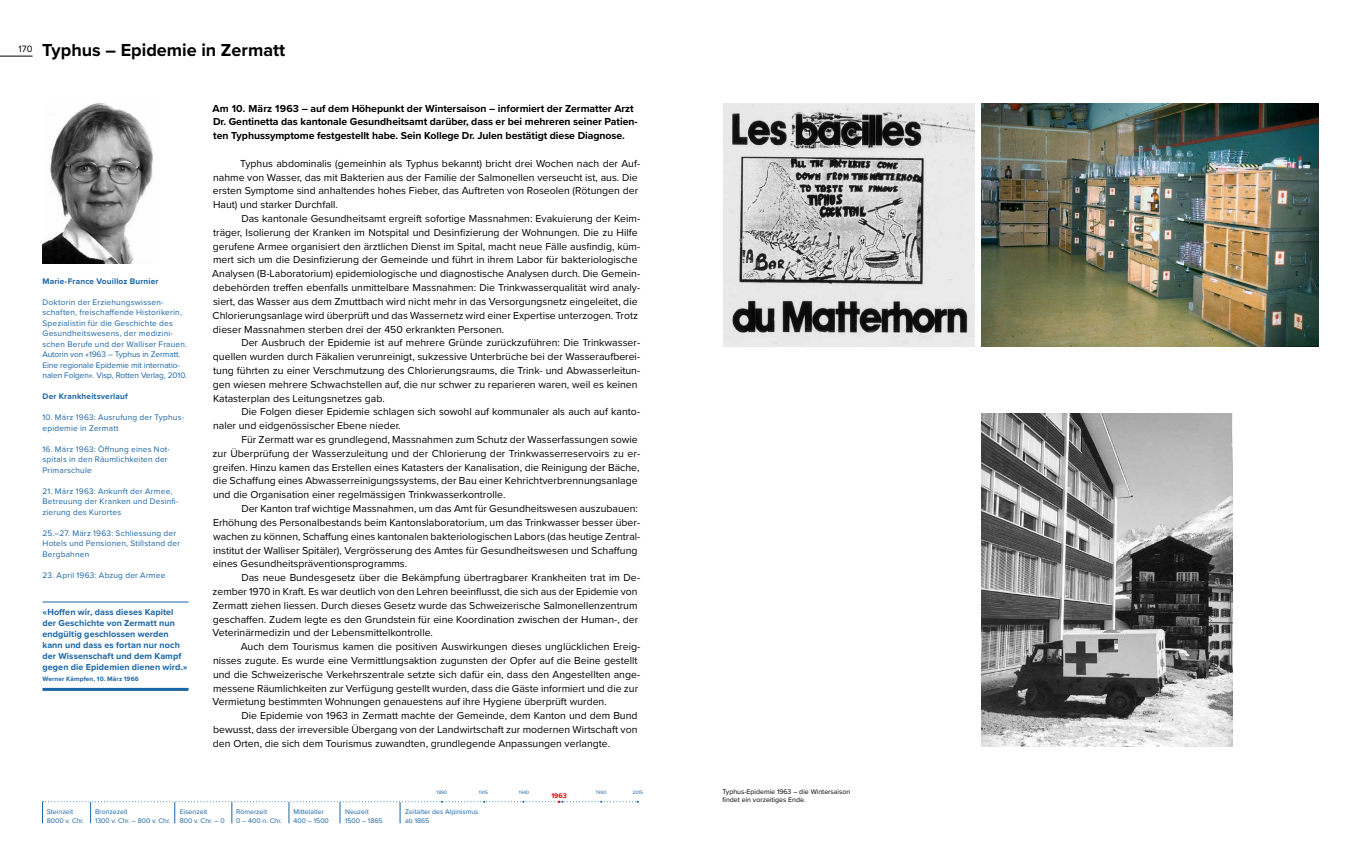
<style>
.page{position:relative;width:1361px;height:851px;background:#fff}
.page>*{position:absolute;margin:0;border:0;box-sizing:border-box;transform-origin:0 0}
.t1{font:700 18px "Proxima Nova";color:#000}
.t2{font:10.5px/13.8px "Proxima Nova";color:#000}
.t3{font:700 10.5px/13.8px "Proxima Nova";letter-spacing:-.005em;color:#000}
.t4{font:9.5px "Proxima Nova";color:#000}
.t5{font:700 9px/11px "Proxima Nova";letter-spacing:.01em;color:#1a65a5}
.t6{font:8.3px/10.5px "Proxima Nova";letter-spacing:.025em;color:#1a65a5}
.t7{font:700 8.3px "Proxima Nova";letter-spacing:.02em;color:#1a65a5}
.t8{font:7px "Proxima Nova";color:#1a65a5}
.t9{font:7px/8.5px "Proxima Nova";color:#000}
.t10{font:700 7px "Proxima Nova";color:#e3000f}
.t11{font:700 6.5px "Proxima Nova";letter-spacing:.02em;color:#1a65a5}
.t12{font:5px "Proxima Nova";color:#1a65a5}
.t13{font:4px "Proxima Nova";color:#e3000f}
</style>
<div class="page">
<hr style="left:0;top:56px;width:33px;height:1px;background:#000">
<svg style="left:42px;top:800px;width:597px;height:23px"></svg>
<img style="left:43px;top:103px;width:110px;height:160px">
<hr style="left:43px;top:601px;width:146px;height:1px;background:#1a65a5">
<hr style="left:43px;top:687px;width:146px;height:3px;background:#1a65a5">
<img style="left:981px;top:414px;width:251px;height:332px">
<img style="left:981px;top:103px;width:337px;height:243px">
<img style="left:723px;top:103px;width:251px;height:243px">
<p class="t4" style="left:19px;top:42px;width:16px">170</p>
<h1 class="t1" style="left:42px;top:37px;width:245px">Typhus – Epidemie in Zermatt</h1>
<p class="t7" style="left:43px;top:274px;width:117px">Marie-France Vouilloz Burnier</p>
<p class="t6" style="left:43px;top:296px;width:146px">Doktorin der Erziehungswissen&shy;schaften, freischaffende Historikerin, Spezialistin für die Geschichte des Gesundheitswesens, der medizini&shy;schen Berufe und der Walliser Frauen.<br>Autorin von «1963 – Typhus in Zermatt.<br>Eine regionale Epidemie mit internatio&shy;nalen Folgen». Visp, Rotten Verlag, 2010.</p>
<p class="t7" style="left:43px;top:390px;width:87px">Der Krankheitsverlauf</p>
<p class="t6" style="left:43px;top:412px;width:143px">10. März 1963: Ausrufung der Typhus&shy;epidemie in Zermatt</p>
<p class="t6" style="left:43px;top:443px;width:129px">16. März 1963: Öffnung eines Not&shy;spitals in den Räumlichkeiten der<br>Primarschule</p>
<p class="t6" style="left:43px;top:485px;width:138px">21. März 1963: Ankunft der Armee,<br>Betreuung der Kranken und Desinfi&shy;zierung des Kurortes</p>
<p class="t6" style="left:43px;top:527px;width:139px">25.–27. März 1963: Schliessung der<br>Hotels und Pensionen, Stillstand der<br>Bergbahnen</p>
<p class="t6" style="left:43px;top:569px;width:124px">23. April 1963: Abzug der Armee</p>
<p class="t5" style="left:43px;top:606px;width:147px">«Hoffen wir, dass dieses Kapitel der Geschichte von Zermatt nun endgültig geschlossen werden kann und dass es fortan nur noch der Wissenschaft und dem Kampf gegen die Epidemien dienen wird.»</p>
<p class="t11" style="left:43px;top:674px;width:98px">Werner Kämpfen, 10. März 1966</p>
<p class="t3" style="left:212px;top:101px;width:427px">Am 10. März 1963 – auf dem Höhepunkt der Wintersaison – informiert der Zermatter Arzt<br>Dr. Gentinetta das kantonale Gesundheitsamt darüber, dass er bei mehreren seiner Patien&shy;ten Typhussymptome festgestellt habe. Sein Kollege Dr. Julen bestätigt diese Diagnose.</p>
<p class="t2" style="left:213px;top:156px;width:429px;text-indent:27px">Typhus abdominalis (gemeinhin als Typhus bekannt) bricht drei Wochen nach der Auf&shy;nahme von Wasser, das mit Bakterien aus der Familie der Salmonellen verseucht ist, aus. Die ersten Symptome sind anhaltendes hohes Fieber, das Auftreten von Roseolen (Rötungen der Haut) und starker Durchfall.</p>
<p class="t2" style="left:212px;top:211px;width:429px;text-indent:29px">Das kantonale Gesundheitsamt ergreift sofortige Massnahmen: Evakuierung der Keim&shy;träger, Isolierung der Kranken im Notspital und Desinfizierung der Wohnungen. Die zu Hilfe gerufene Armee organisiert den ärztlichen Dienst im Spital, macht neue Fälle ausfindig, küm&shy;mert sich um die Desinfizierung der Gemeinde und führt in ihrem Labor für bakteriologische Analysen (B-Laboratorium) epidemiologische und diagnostische Analysen durch. Die Gemein&shy;debehörden treffen ebenfalls unmittelbare Massnahmen: Die Trinkwasserqualität wird analy&shy;siert, das Wasser aus dem Zmuttbach wird nicht mehr in das Versorgungsnetz eingeleitet, die Chlorierungsanlage wird überprüft und das Wassernetz wird einer Expertise unterzogen. Trotz dieser Massnahmen sterben drei der 450 erkrankten Personen.</p>
<p class="t2" style="left:213px;top:335px;width:429px;text-indent:28px">Der Ausbruch der Epidemie ist auf mehrere Gründe zurückzuführen: Die Trinkwasser&shy;quellen wurden durch Fäkalien verunreinigt, sukzessive Unterbrüche bei der Wasseraufberei&shy;tung führten zu einer Verschmutzung des Chlorierungsraums, die Trink- und Abwasserleitun&shy;gen wiesen mehrere Schwachstellen auf, die nur schwer zu reparieren waren, weil es keinen Katasterplan des Leitungsnetzes gab.</p>
<p class="t2" style="left:213px;top:404px;width:428px;text-indent:28px">Die Folgen dieser Epidemie schlagen sich sowohl auf kommunaler als auch auf kanto&shy;naler und eidgenössischer Ebene nieder.</p>
<p class="t2" style="left:213px;top:432px;width:429px;text-indent:29px">Für Zermatt war es grundlegend, Massnahmen zum Schutz der Wasserfassungen sowie zur Überprüfung der Wasserzuleitung und der Chlorierung der Trinkwasserreservoirs zu er&shy;greifen. Hinzu kamen das Erstellen eines Katasters der Kanalisation, die Reinigung der Bäche, die Schaffung eines Abwasserreinigungssystems, der Bau einer Kehrichtverbrennungsanlage und die Organisation einer regelmässigen Trinkwasserkontrolle.</p>
<p class="t2" style="left:213px;top:501px;width:429px;text-indent:28px">Der Kanton traf wichtige Massnahmen, um das Amt für Gesundheitswesen auszubauen:<br>Erhöhung des Personalbestands beim Kantonslaboratorium, um das Trinkwasser besser über&shy;wachen zu können, Schaffung eines kantonalen bakteriologischen Labors (das heutige Zentral&shy;institut der Walliser Spitäler), Vergrösserung des Amtes für Gesundheitswesen und Schaffung eines Gesundheitspräventionsprogramms.</p>
<p class="t2" style="left:212px;top:570px;width:429px;text-indent:29px">Das neue Bundesgesetz über die Bekämpfung übertragbarer Krankheiten trat im De&shy;zember 1970 in Kraft. Es war deutlich von den Lehren beeinflusst, die sich aus der Epidemie von Zermatt ziehen liessen. Durch dieses Gesetz wurde das Schweizerische Salmonellenzentrum geschaffen. Zudem legte es den Grundstein für eine Koordination zwischen der Human-, der Veterinärmedizin und der Lebensmittelkontrolle.</p>
<p class="t2" style="left:213px;top:639px;width:429px;text-indent:28px">Auch dem Tourismus kamen die positiven Auswirkungen dieses unglücklichen Ereig&shy;nisses zugute. Es wurde eine Vermittlungsaktion zugunsten der Opfer auf die Beine gestellt und die Schweizerische Verkehrszentrale setzte sich dafür ein, dass den Angestellten ange&shy;messene Räumlichkeiten zur Verfügung gestellt wurden, dass die Gäste informiert und die zur Vermietung bestimmten Wohnungen genauestens auf ihre Hygiene überprüft wurden.</p>
<p class="t2" style="left:213px;top:708px;width:426px;text-align:justify;text-indent:28px">Die Epidemie von 1963 in Zermatt machte der Gemeinde, dem Kanton und dem Bund bewusst, dass der irreversible Übergang von der Landwirtschaft zur modernen Wirtschaft von den Orten, die sich dem Tourismus zuwandten, grundlegende Anpassungen verlangte.</p>
<p class="t12" style="left:437px;top:788px;width:12px">1890</p>
<p class="t12" style="left:479px;top:788px;width:11px">1915</p>
<p class="t12" style="left:519px;top:788px;width:12px">1940</p>
<p class="t12" style="left:596px;top:788px;width:12px">1990</p>
<p class="t12" style="left:632px;top:788px;width:12px">2015</p>
<p class="t10" style="left:551px;top:790px;width:17px">1963</p>
<p class="t13" style="left:558px;top:798px;width:4px">●</p>
<p class="t8" style="left:47px;top:806px;width:28px">Steinzeit</p>
<p class="t8" style="left:95px;top:806px;width:34px">Bronzezeit</p>
<p class="t8" style="left:47px;top:815px;width:39px">8000 v. Chr.</p>
<p class="t8" style="left:95px;top:815px;width:77px">1300 v. Chr. – 800 v. Chr.</p>
<p class="t8" style="left:180px;top:815px;width:46px">800 v. Chr. – 0</p>
<p class="t8" style="left:180px;top:806px;width:29px">Eisenzeit</p>
<p class="t8" style="left:236px;top:806px;width:32px">Römerzeit</p>
<p class="t8" style="left:236px;top:815px;width:47px">0 – 400 n. Chr.</p>
<p class="t8" style="left:294px;top:806px;width:32px">Mittelalter</p>
<p class="t8" style="left:294px;top:815px;width:37px">400 – 1500</p>
<p class="t8" style="left:345px;top:806px;width:25px">Neuzeit</p>
<p class="t8" style="left:345px;top:815px;width:39px">1500 – 1865</p>
<p class="t8" style="left:405px;top:806px;width:75px">Zeitalter des Alpinismus</p>
<p class="t8" style="left:405px;top:815px;width:26px">ab 1865</p>
<p class="t9" style="left:722px;top:786px;width:129px">Typhus-Epidemie 1963 – die Wintersaison findet ein vorzeitiges Ende.</p>
</div>
